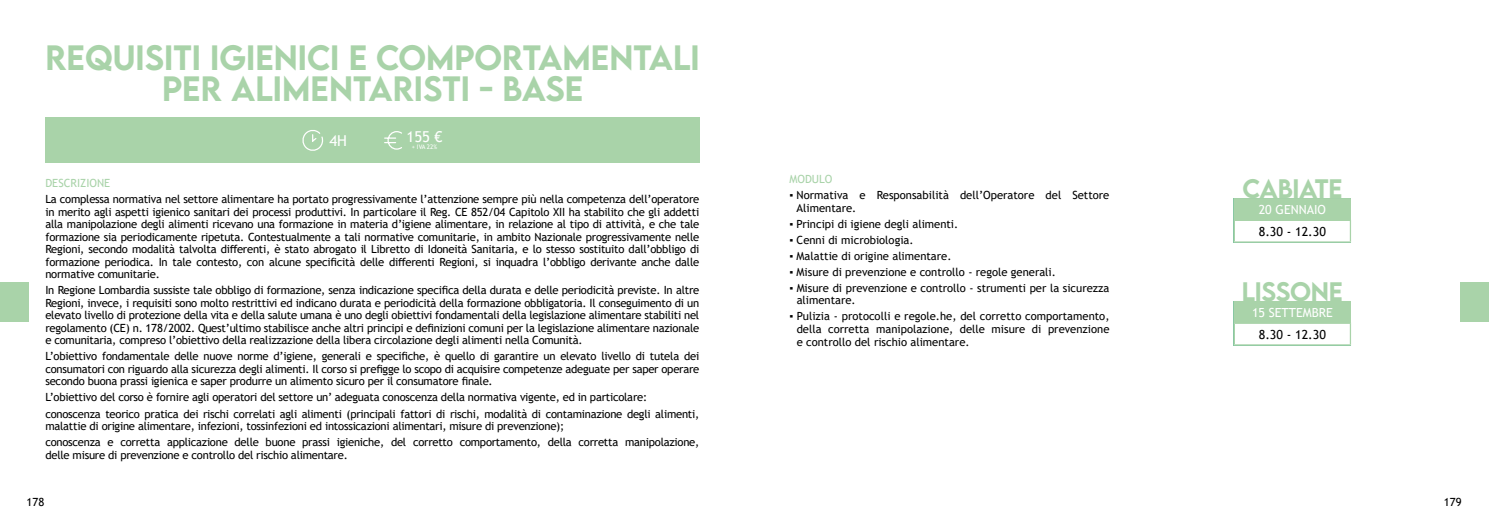
<style>
.page{position:relative;width:1489px;height:525px;background:#fff}
.page>*{position:absolute;margin:0;border:0;box-sizing:border-box;transform-origin:0 0}
.t1{font:500 31.25px "LEMONMILK";color:#a9d3a9}
.t2{font:500 23.75px "LEMONMILK";letter-spacing:-.015em;color:#a9d3a9}
.t3{font:15px "Trebuchet MS";color:#fff}
.t4{font:12.5px "Trebuchet MS";color:#fff}
.t5{font:12.5px "Trebuchet MS";color:#000}
.t6{font:11.25px/12.5px "Trebuchet MS";letter-spacing:-.02em;color:#000;text-align:justify}
.t7{font:11.25px/12.5px "Trebuchet MS";color:#000}
.t8{font:11.25px "Trebuchet MS";color:#a9d3a9}
.t9{font:6.25px "Trebuchet MS";color:#fff}
</style>
<div class="page">
<div style="left:0;top:282px;width:29px;height:39px;background:#a9d3a9"></div>
<div style="left:1459px;top:282px;width:29px;height:39px;background:#a9d3a9"></div>
<div style="left:45px;top:117px;width:654px;height:45px;background:#a9d3a9"></div>
<svg style="left:302px;top:130px;width:22px;height:21px"></svg>
<svg style="left:384px;top:131px;width:18px;height:19px"></svg>
<div style="left:1234px;top:198px;width:116px;height:22px;background:#a9d3a9"></div>
<hr style="left:1233px;top:198px;width:117px;height:1px;background:#a9d3a9">
<hr style="left:1233px;top:219px;width:117px;height:2px;background:#a9d3a9">
<svg style="left:1233px;top:199px;width:1px;height:42px"></svg>
<hr style="left:1233px;top:241px;width:117px;height:1px;background:#a9d3a9">
<svg style="left:1349px;top:221px;width:1px;height:20px"></svg>
<div style="left:1234px;top:301px;width:116px;height:22px;background:#a9d3a9"></div>
<hr style="left:1233px;top:301px;width:117px;height:1px;background:#a9d3a9">
<hr style="left:1233px;top:322px;width:117px;height:2px;background:#a9d3a9">
<svg style="left:1233px;top:302px;width:1px;height:42px"></svg>
<hr style="left:1233px;top:344px;width:117px;height:1px;background:#a9d3a9">
<svg style="left:1349px;top:324px;width:1px;height:20px"></svg>
<h1 class="t1" style="left:45px;top:37px;width:355px">REQUISITI IGIEN ICI E COMPORTAMENTAL</h1>
<h1 class="t1" style="left:690px;top:37px;width:11px">I</h1>
<h1 class="t1" style="left:162px;top:68px;width:21px">PER</h1>
<h1 class="t1" style="left:231px;top:68px;width:74px">ALIMENTAR</h1>
<h1 class="t1" style="left:414px;top:68px;width:129px">ISTI - BASE</h1>
<h3 class="t3" style="left:329px;top:131px;width:19px">4H</h3>
<h3 class="t3" style="left:406px;top:127px;width:37px">155 €</h3>
<p class="t9" style="left:412px;top:143px;width:27px">+ IVA 22%</p>
<p class="t8" style="left:45px;top:176px;width:66px">DESCRIZIONE</p>
<p class="t6" style="left:45px;top:193px;width:655px">La complessa normativa nel settore alimentare ha portato progressivamente l’attenzione sempre più nella competenza dell’operatore in merito agli aspetti igienico sanitari dei processi produttivi. In particolare il Reg. CE 852/04 Capitolo XII ha stabilito che gli addetti alla manipolazione degli alimenti ricevano una formazione in materia d’igiene alimentare, in relazione al tipo di attività, e che tale formazione sia periodicamente ripetuta. Contestualmente a tali normative comunitarie, in ambito Nazionale progressivamente nelle Regioni, secondo modalità talvolta differenti, è stato abrogato il Libretto di Idoneità Sanitaria, e lo stesso sostituito dall’obbligo di formazione periodica. In tale contesto, con alcune specificità delle differenti Regioni, si inquadra l’obbligo derivante anche dalle normative comunitarie.</p>
<p class="t6" style="left:45px;top:284px;width:655px">In Regione Lombardia sussiste tale obbligo di formazione, senza indicazione specifica della durata e delle periodicità previste. In altre Regioni, invece, i requisiti sono molto restrittivi ed indicano durata e periodicità della formazione obbligatoria. Il conseguimento di un elevato livello di protezione della vita e della salute umana è uno degli obiettivi fondamentali della legislazione alimentare stabiliti nel regolamento (CE) n. 178/2002. Quest’ultimo stabilisce anche altri principi e definizioni comuni per la legislazione alimentare nazionale e comunitaria, compreso l’obiettivo della realizzazione della libera circolazione degli alimenti nella Comunità.</p>
<p class="t6" style="left:45px;top:350px;width:655px">L’obiettivo fondamentale delle nuove norme d’igiene, generali e specifiche, è quello di garantire un elevato livello di tutela dei consumatori con riguardo alla sicurezza degli alimenti. Il corso si prefigge lo scopo di acquisire competenze adeguate per saper operare secondo buona prassi igienica e saper produrre un alimento sicuro per il consumatore finale.</p>
<p class="t6" style="left:45px;top:389px;width:655px;line-height:16px">L’obiettivo del corso è fornire agli operatori del settore un’ adeguata conoscenza della normativa vigente, ed in particolare: conoscenza teorico pratica dei rischi correlati agli alimenti (principali fattori di rischi, modalità di contaminazione degli alimenti,</p>
<p class="t6" style="left:45px;top:418px;width:655px;line-height:16px">malattie di origine alimentare, infezioni, tossinfezioni ed intossicazioni alimentari, misure di prevenzione);<br>conoscenza e corretta applicazione delle buone prassi igieniche, del corretto comportamento, della corretta manipolazione,</p>
<p class="t6" style="left:45px;top:448px;width:304px">delle misure di prevenzione e controllo del rischio alimentare.</p>
<p class="t8" style="left:789px;top:172px;width:45px">MODULO</p>
<p class="t7" style="left:796px;top:189px;width:314px;text-indent:-7px">▪ Normativa e Responsabilità dell’Operatore del Settore<br>Alimentare.</p>
<p class="t7" style="left:789px;top:217px;width:170px">▪ Principi di igiene degli alimenti.</p>
<p class="t7" style="left:789px;top:233px;width:125px">▪ Cenni di microbiologia.</p>
<p class="t7" style="left:789px;top:249px;width:163px">▪ Malattie di origine alimentare.</p>
<p class="t7" style="left:789px;top:265px;width:268px">▪ Misure di prevenzione e controllo - regole generali.</p>
<p class="t7" style="left:796px;top:281px;width:314px;text-indent:-7px">▪ Misure di prevenzione e controllo - strumenti per la sicurezza alimentare.</p>
<p class="t6" style="left:796px;top:310px;width:314px;text-indent:-7px">▪ Pulizia - protocolli e regole.he, del corretto comportamento, della corretta manipolazione, delle misure di prevenzione e controllo del rischio alimentare.</p>
<h2 class="t2" style="left:1242px;top:173px;width:72px">CABIATE</h2>
<p class="t4" style="left:1258px;top:202px;width:69px">20 GENNAIO</p>
<p class="t5" style="left:1258px;top:223px;width:69px">8.30 - 12.30</p>
<h2 class="t2" style="left:1241px;top:276px;width:102px">LISSONE</h2>
<p class="t4" style="left:1251px;top:304px;width:82px">15 SETTEMBRE</p>
<p class="t5" style="left:1258px;top:326px;width:69px">8.30 - 12.30</p>
<p class="t6" style="left:27px;top:495px;width:19px">178</p>
<p class="t6" style="left:1443px;top:495px;width:19px">179</p>
</div>
